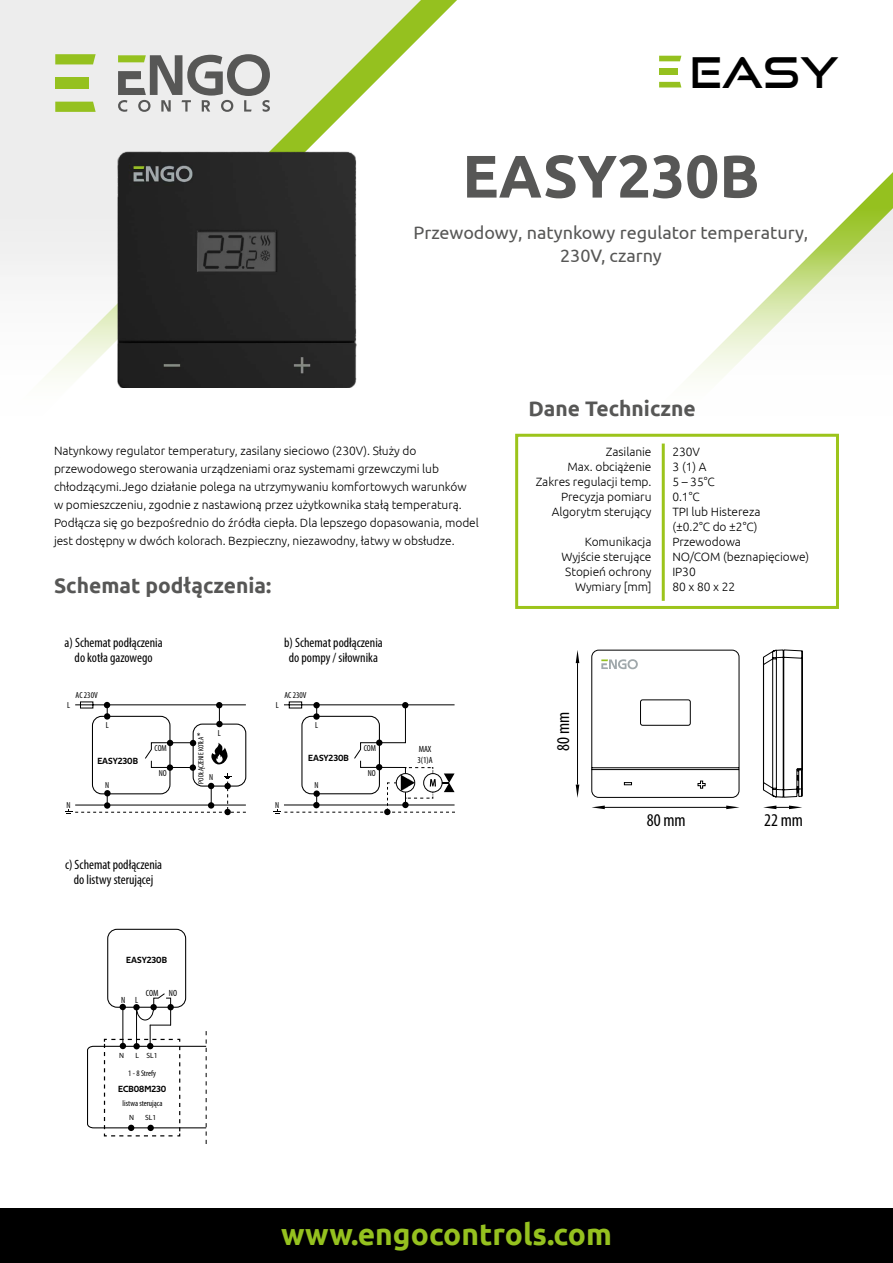
<style>
.page{position:relative;width:893px;height:1263px;background:#fff}
.page>*{position:absolute;margin:0;border:0;box-sizing:border-box;transform-origin:0 0}
.t1{font:700 60px "Ubuntu";color:#575756}
.t2{font:41.85px "Good Times Rg";color:#000}
.t3{font:700 30px "Ubuntu";color:#95c11f}
.t4{font:700 21px "Ubuntu";color:#575756}
.t5{font:18px/22.5px "Ubuntu";color:#575756;text-align:center}
.t6{font:condensed 18px "Myriad Pro";color:#000}
.t7{font:condensed 13.5px/15px "Myriad Pro";color:#000;text-align:center}
.t8{font:300 12px/15px "Ubuntu";letter-spacing:-.005em;color:#000}
.t9{font:9px "Techna Sans";color:#000}
.t10{font:condensed 9px/10.8px "Myriad Pro";letter-spacing:-.005em;color:#000}
.t11{font:condensed 8.7px "Myriad Pro";color:#000}
.t12{font:condensed 8.4px "Myriad Pro";color:#000}
.t13{font:condensed 7.5px "Myriad Pro";color:#000}
.t14{font:7.5px "Myriad Pro";color:#000}
</style>
<div class="page">
<svg style="left:0;top:0;width:427px;height:208px;fill:#ededed"></svg>
<svg style="left:857px;top:183px;width:36px;height:25px"></svg>
<svg style="left:0;top:208px;width:893px;height:249px"></svg>
<div style="left:0;top:249px;width:893px;height:197px;background:#fff"></div>
<svg style="left:118px;top:54px;width:152px;height:58px;background:#b0b1ad"></svg>
<svg style="left:55px;top:54px;width:41px;height:10px"></svg>
<svg style="left:55px;top:102px;width:41px;height:10px"></svg>
<div style="left:55px;top:77px;width:34px;height:12px;background:#95c11f"></div>
<div style="left:515px;top:434px;width:324px;height:175px;border:3px solid #9cc41b"></div>
<hr style="left:662px;top:444px;width:3px;height:157px;background:#9cc41b">
<hr style="left:577px;top:663px;width:1px;height:122px;background:#000">
<hr style="left:604px;top:807px;width:123px;height:1px;background:#000">
<svg style="left:576px;top:650px;width:3px;height:13px"></svg>
<svg style="left:726px;top:805px;width:13px;height:4px"></svg>
<svg style="left:576px;top:785px;width:3px;height:13px"></svg>
<svg style="left:592px;top:805px;width:13px;height:4px"></svg>
<svg style="left:763px;top:805px;width:39px;height:4px"></svg>
<div style="left:0;top:1209px;width:893px;height:54px;background:#000"></div>
<img style="left:117px;top:151px;width:239px;height:237px">
<svg style="left:591px;top:649px;width:149px;height:149px"></svg>
<div style="left:224px;top:809px;width:7px;height:6px;background:#000;border-radius:50%"></div>
<svg style="left:65px;top:701px;width:182px;height:113px"></svg>
<svg style="left:274px;top:701px;width:181px;height:113px"></svg>
<div style="left:107px;top:929px;width:79px;height:79px;border:1px solid #000;border-radius:9px"></div>
<svg style="left:87px;top:993px;width:120px;height:151px"></svg>
<svg style="left:763px;top:649px;width:40px;height:149px"></svg>
<svg style="left:659px;top:56px;width:22px;height:5px"></svg>
<svg style="left:659px;top:82px;width:22px;height:5px"></svg>
<div style="left:659px;top:68px;width:18px;height:7px;background:#95c11f"></div>
<h2 class="t2" style="left:690px;top:47px;width:150px">EASY</h2>
<h1 class="t1" style="left:462px;top:140px;width:299px">EASY230B</h1>
<h3 class="t5" style="left:413px;top:221px;width:396px">Przewodowy, natynkowy regulator temperatury,<br>230V, czarny</h3>
<h3 class="t4" style="left:528px;top:396px;width:169px">Dane Techniczne</h3>
<p class="t8" style="left:54px;top:441px;width:426px;line-height:18px">Natynkowy regulator temperatury, zasilany sieciowo (230V). Służy do przewodowego sterowania urządzeniami oraz systemami grzewczymi lub chłodzącymi.Jego działanie polega na utrzymywaniu komfortowych warunków w pomieszczeniu, zgodnie z nastawioną przez użytkownika stałą temperaturą.<br>Podłącza się go bezpośrednio do źródła ciepła. Dla lepszego dopasowania, model jest dostępny w dwóch kolorach. Bezpieczny, niezawodny, łatwy w obsłudze.</p>
<p class="t8" style="left:536px;top:443px;width:117px;text-align:right">Zasilanie<br>Max. obciążenie<br>Zakres regulacji temp.<br>Precyzja pomiaru<br>Algorytm sterujący</p>
<p class="t8" style="left:561px;top:533px;width:92px;text-align:right">Komunikacja<br>Wyjście sterujące<br>Stopień ochrony<br>Wymiary [mm]</p>
<h3 class="t4" style="left:54px;top:572px;width:219px">Schemat podłączenia:</h3>
<p class="t7" style="left:65px;top:635px;width:100px">a) Schemat podłączenia do kotła gazowego</p>
<p class="t7" style="left:284px;top:635px;width:100px">b) Schemat podłączenia do pompy / siłownika</p>
<p class="t11" style="left:76px;top:689px;width:24px">AC 230V</p>
<p class="t11" style="left:67px;top:699px;width:5px">L</p>
<p class="t11" style="left:284px;top:689px;width:24px">AC 230V</p>
<p class="t11" style="left:276px;top:699px;width:5px">L</p>
<p class="t11" style="left:66px;top:799px;width:6px">N</p>
<p class="t11" style="left:315px;top:720px;width:5px">L</p>
<p class="t9" style="left:308px;top:752px;width:42px">EASY230B</p>
<p class="t11" style="left:106px;top:720px;width:5px">L</p>
<p class="t11" style="left:218px;top:728px;width:5px">L</p>
<p class="t13" style="left:196px;top:784px;width:48px;rotate:-90deg">PODŁĄCZENIE KOTŁA</p>
<p class="t11" style="left:364px;top:743px;width:14px">COM</p>
<p class="t11" style="left:368px;top:768px;width:9px">NO</p>
<p class="t11" style="left:154px;top:743px;width:14px">COM</p>
<p class="t11" style="left:159px;top:768px;width:9px">NO</p>
<p class="t9" style="left:97px;top:755px;width:42px">EASY230B</p>
<p class="t10" style="left:417px;top:744px;width:17px">MAX<br>3(1)A</p>
<p class="t11" style="left:209px;top:772px;width:6px">N</p>
<p class="t11" style="left:315px;top:780px;width:6px">N</p>
<p class="t11" style="left:105px;top:780px;width:6px">N</p>
<p class="t11" style="left:275px;top:799px;width:6px">N</p>
<h3 class="t6" style="left:552px;top:751px;width:41px;rotate:-90deg">80 mm</h3>
<p class="t8" style="left:672px;top:444px;width:138px">230V<br>3 (1) A<br>5 – 35°C<br>0.1°C<br>TPI lub Histereza<br>(±0.2°C do ±2°C)<br>Przewodowa<br>NO/COM (beznapięciowe)<br>IP30<br>80 x 80 x 22</p>
<p class="t7" style="left:65px;top:857px;width:99px">c) Schemat podłączenia do listwy sterującej</p>
<p class="t9" style="left:126px;top:954px;width:42px">EASY230B</p>
<p class="t10" style="left:121px;top:994px;width:19px">N L</p>
<p class="t10" style="left:146px;top:988px;width:33px">COM NO</p>
<p class="t14" style="left:119px;top:1051px;width:6px">N</p>
<p class="t14" style="left:135px;top:1051px;width:5px">L</p>
<p class="t14" style="left:146px;top:1051px;width:13px">SL1</p>
<p class="t12" style="left:128px;top:1068px;width:29px">1 - 8 Strefy</p>
<p class="t9" style="left:118px;top:1084px;width:50px">ECB08M230</p>
<p class="t12" style="left:123px;top:1098px;width:41px">listwa sterująca</p>
<p class="t14" style="left:129px;top:1113px;width:6px">N</p>
<p class="t14" style="left:145px;top:1113px;width:13px">SL1</p>
<h3 class="t6" style="left:647px;top:809px;width:41px">80 mm</h3>
<h3 class="t6" style="left:764px;top:809px;width:41px">22 mm</h3>
<h3 class="t3" style="left:281px;top:1216px;width:332px">www.engocontrols.com</h3>
</div>
